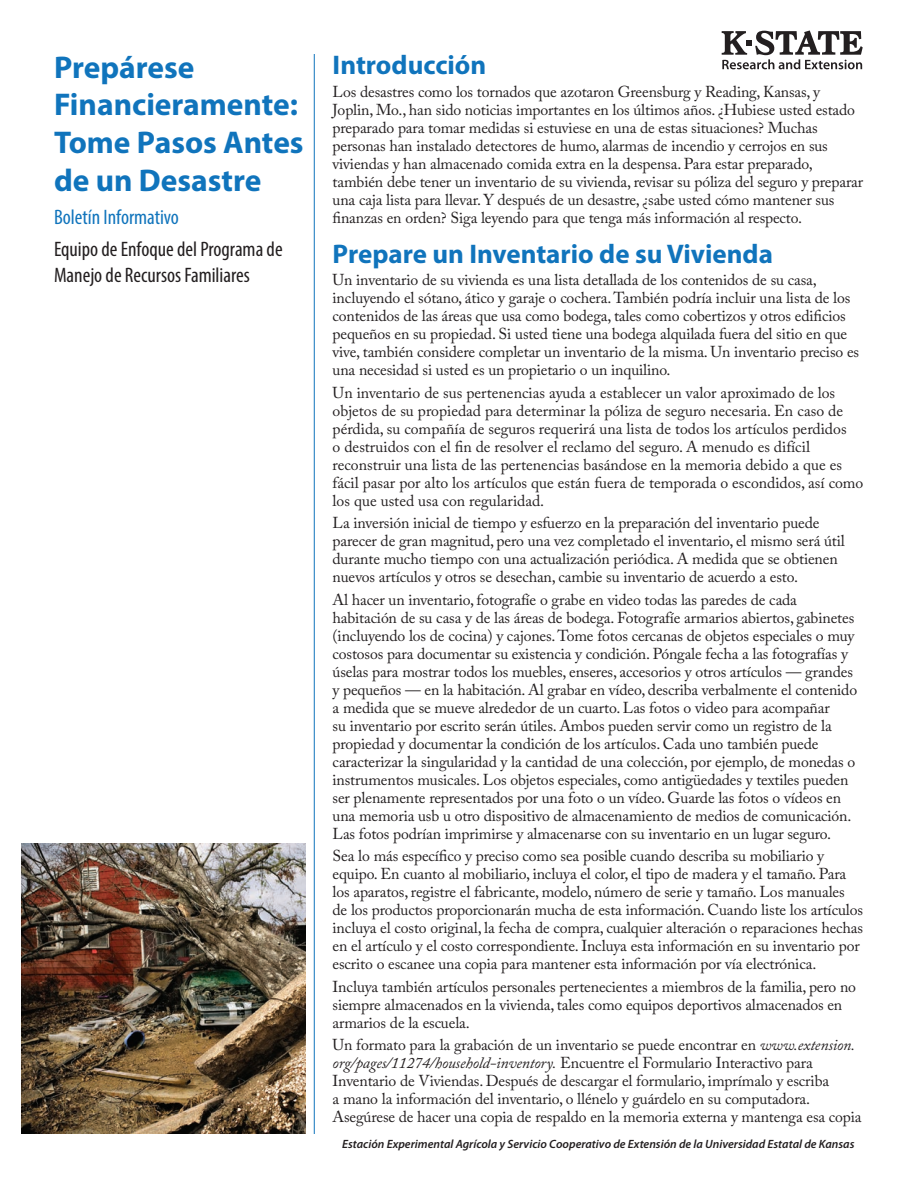
<style>
.page{position:relative;width:918px;height:1188px;background:#fff}
.page>*{position:absolute;margin:0;border:0;box-sizing:border-box;transform-origin:0 0}
.Subhead1{font:700 31.5px/37.8px "Myriad Pro";color:#1074bc}
.Subhead1-2{font:700 27px "Myriad Pro";color:#1074bc}
.Subhead1-3{font:condensed 21px/25.2px "Myriad Pro";color:#231f20}
.Subhead1-4{font:condensed 21px "Myriad Pro";color:#1074bc}
.Body{font:15.75px/18px "Adobe Caslon Pro";letter-spacing:-.01em;color:#231f20}
.Subhead1-5{font:italic 600 12px "Myriad Pro";color:#231f20}
.s1{font-style:italic}
</style>
<div class="page">
<img style="left:21px;top:843px;width:284px;height:291px">
<hr style="left:314px;top:54px;width:1px;height:1080px;background:#1074bc">
<svg style="left:722px;top:30px;width:141px;height:39px"></svg>
<p class="Subhead1" style="left:54px;top:47px;width:251px">Prepárese<br>Financieramente:<br>Tome Pasos Antes de un Desastre</p>
<p class="Subhead1-4" style="left:54px;top:204px;width:127px">Boletín Informativo</p>
<p class="Subhead1-3" style="left:54px;top:237px;width:230px">Equipo de Enfoque del Programa de<br>Manejo de Recursos Familiares</p>
<p class="Subhead1-2" style="left:333px;top:48px;width:155px">Introducción</p>
<p class="Body" style="left:333px;top:82px;width:532px">Los desastres como los tornados que azotaron Greensburg y Reading, Kansas, y Joplin, Mo., han sido noticias importantes en los últimos años. ¿Hubiese usted estado preparado para tomar medidas si estuviese en una de estas situaciones? Muchas personas han instalado detectores de humo, alarmas de incendio y cerrojos en sus viviendas y han almacenado comida extra en la despensa. Para estar preparado, también debe tener un inventario de su vivienda, revisar su póliza del seguro y preparar una caja lista para llevar. Y después de un desastre, ¿sabe usted cómo mantener sus finanzas en orden? Siga leyendo para que tenga más información al respecto.</p>
<p class="Subhead1-2" style="left:333px;top:236px;width:442px">Prepare un Inventario de su Vivienda</p>
<p class="Body" style="left:333px;top:271px;width:528px">Un inventario de su vivienda es una lista detallada de los contenidos de su casa, incluyendo el sótano, ático y garaje o cochera. También podría incluir una lista de los contenidos de las áreas que usa como bodega, tales como cobertizos y otros edificios pequeños en su propiedad. Si usted tiene una bodega alquilada fuera del sitio en que vive, también considere completar un inventario de la misma. Un inventario preciso es una necesidad si usted es un propietario o un inquilino.</p>
<p class="Body" style="left:333px;top:383px;width:532px">Un inventario de sus pertenencias ayuda a establecer un valor aproximado de los objetos de su propiedad para determinar la póliza de seguro necesaria. En caso de pérdida, su compañía de seguros requerirá una lista de todos los artículos perdidos<br>o destruidos con el fin de resolver el reclamo del seguro. A menudo es difícil reconstruir una lista de las pertenencias basándose en la memoria debido a que es fácil pasar por alto los artículos que están fuera de temporada o escondidos, así como los que usted usa con regularidad.</p>
<p class="Body" style="left:333px;top:514px;width:514px">La inversión inicial de tiempo y esfuerzo en la preparación del inventario puede parecer de gran magnitud, pero una vez completado el inventario, el mismo será útil durante mucho tiempo con una actualización periódica. A medida que se obtienen nuevos artículos y otros se desechan, cambie su inventario de acuerdo a esto.</p>
<p class="Body" style="left:333px;top:590px;width:526px">Al hacer un inventario, fotografíe o grabe en video todas las paredes de cada habitación de su casa y de las áreas de bodega. Fotografíe armarios abiertos, gabinetes (incluyendo los de cocina) y cajones. Tome fotos cercanas de objetos especiales o muy costosos para documentar su existencia y condición. Póngale fecha a las fotografías y úselas para mostrar todos los muebles, enseres, accesorios y otros artículos — grandes y pequeños — en la habitación. Al grabar en vídeo, describa verbalmente el contenido a medida que se mueve alrededor de un cuarto. Las fotos o video para acompañar<br>su inventario por escrito serán útiles. Ambos pueden servir como un registro de la propiedad y documentar la condición de los artículos. Cada uno también puede caracterizar la singularidad y la cantidad de una colección, por ejemplo, de monedas o instrumentos musicales. Los objetos especiales, como antigüedades y textiles pueden ser plenamente representados por una foto o un vídeo. Guarde las fotos o vídeos en una memoria usb u otro dispositivo de almacenamiento de medios de comunicación.<br>Las fotos podrían imprimirse y almacenarse con su inventario en un lugar seguro.</p>
<p class="Body" style="left:333px;top:847px;width:532px">Sea lo más específico y preciso como sea posible cuando describa su mobiliario y equipo. En cuanto al mobiliario, incluya el color, el tipo de madera y el tamaño. Para los aparatos, registre el fabricante, modelo, número de serie y tamaño. Los manuales de los productos proporcionarán mucha de esta información. Cuando liste los artículos incluya el costo original, la fecha de compra, cualquier alteración o reparaciones hechas en el artículo y el costo correspondiente. Incluya esta información en su inventario por escrito o escanee una copia para mantener esta información por vía electrónica.</p>
<p class="Body" style="left:333px;top:977px;width:525px">Incluya también artículos personales pertenecientes a miembros de la familia, pero no siempre almacenados en la vivienda, tales como equipos deportivos almacenados en armarios de la escuela.</p>
<p class="Body" style="left:333px;top:1036px;width:530px">Un formato para la grabación de un inventario se puede encontrar en <span class="s1">www.extension. org/pages/11274/household-inventory.</span> Encuentre el Formulario Interactivo para Inventario de Viviendas. Después de descargar el formulario, imprímalo y escriba<br>a mano la información del inventario, o llénelo y guárdelo en su computadora.<br>Asegúrese de hacer una copia de respaldo en la memoria externa y mantenga esa copia</p>
<p class="Subhead1-5" style="left:342px;top:1137px;width:514px">Estación Experimental Agrícola y Servicio Cooperativo de Extensión de la Universidad Estatal de Kansas</p>
</div>
